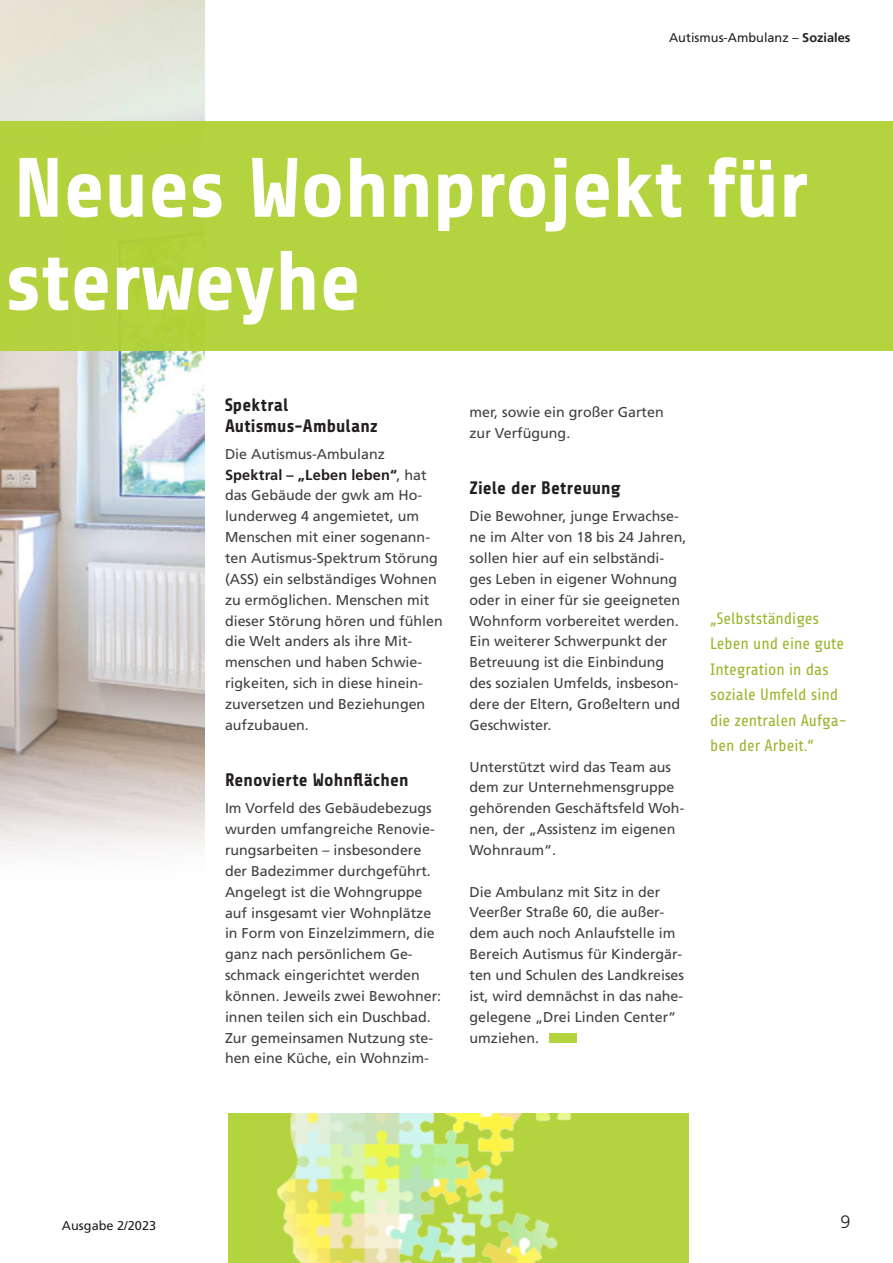
<style>
.page{position:relative;width:893px;height:1263px;background:#fff}
.page>*{position:absolute;margin:0;border:0;box-sizing:border-box;transform-origin:0 0}
.t1{font:84px/93px "Share Bold OSF";color:#fff}
.t2{font:700 18px/20.9px "Share";letter-spacing:.01em;color:#231f20}
.t3{font:300 18px "Frutiger";color:#231f20}
.t4{font:16.5px/25.5px "Share";color:#9ab62b}
.t5{font:700 14.55px "Frutiger";letter-spacing:.01em;color:#231f20}
.t6{font:14.25px/20.9px "Frutiger";color:#404041}
.t7{font:12.75px "Frutiger";color:#231f20}
.s1{font-weight:700}
.s2{font-weight:400;font-size:14.25px;color:#404041}
</style>
<div class="page">
<img style="left:0;top:0;width:204px;height:853px">
<div style="left:0;top:121px;width:893px;height:230px;background:#b4d43f"></div>
<div style="left:549px;top:1033px;width:27px;height:10px;background:#b4d43f"></div>
<img style="left:228px;top:1113px;width:460px;height:150px">
<p class="t7" style="left:669px;top:30px;width:183px">Autismus-Ambulanz – <span class="s1">Soziales</span></p>
<h1 class="t1" style="left:5px;top:143px;width:805px">Neues Wohnprojekt für sterweyhe</h1>
<p class="t7" style="left:62px;top:1218px;width:96px">Ausgabe 2/2023</p>
<p class="t2" style="left:225px;top:395px;width:154px">Spektral<br>Autismus-Ambulanz</p>
<p class="t6" style="left:225px;top:443px;width:161px">Die Autismus-Ambulanz</p>
<p class="t5" style="left:225px;top:466px;width:203px">Spektral – „Leben leben“<span class="s2">, hat</span></p>
<p class="t6" style="left:225px;top:485px;width:219px">das Gebäude der gwk am Ho&shy;lunderweg 4 angemietet, um<br>Menschen mit einer sogenann&shy;ten Autismus-Spektrum Störung (ASS) ein selbständiges Wohnen zu ermöglichen. Menschen mit dieser Störung hören und fühlen die Welt anders als ihre Mit&shy;menschen und haben Schwie&shy;rigkeiten, sich in diese hinein&shy;zuversetzen und Beziehungen aufzubauen.</p>
<p class="t2" style="left:225px;top:770px;width:185px">Renovierte Wohnflächen</p>
<p class="t6" style="left:225px;top:798px;width:218px">Im Vorfeld des Gebäudebezugs wurden umfangreiche Renovie&shy;rungsarbeiten – insbesondere der Badezimmer durchgeführt.<br>Angelegt ist die Wohngruppe auf insgesamt vier Wohnplätze in Form von Einzelzimmern, die ganz nach persönlichem Ge&shy;schmack eingerichtet werden können. Jeweils zwei Bewohner: innen teilen sich ein Duschbad.<br>Zur gemeinsamen Nutzung ste&shy;hen eine Küche, ein Wohnzim-</p>
<p class="t6" style="left:469px;top:401px;width:196px">mer, sowie ein großer Garten zur Verfügung.</p>
<p class="t2" style="left:469px;top:478px;width:153px">Ziele der Betreuung</p>
<p class="t6" style="left:469px;top:506px;width:218px">Die Bewohner, junge Erwachse&shy;ne im Alter von 18 bis 24 Jahren, sollen hier auf ein selbständi&shy;ges Leben in eigener Wohnung oder in einer für sie geeigneten<br>Wohnform vorbereitet werden.<br>Ein weiterer Schwerpunkt der<br>Betreuung ist die Einbindung des sozialen Umfelds, insbeson&shy;dere der Eltern, Großeltern und<br>Geschwister.</p>
<p class="t6" style="left:469px;top:756px;width:216px">Unterstützt wird das Team aus dem zur Unternehmensgruppe gehörenden Geschäftsfeld Woh&shy;nen, der „Assistenz im eigenen<br>Wohnraum“.</p>
<p class="t6" style="left:469px;top:881px;width:216px">Die Ambulanz mit Sitz in der<br>Veerßer Straße 60, die außer&shy;dem auch noch Anlaufstelle im<br>Bereich Autismus für Kindergär&shy;ten und Schulen des Landkreises ist, wird demnächst in das nahe&shy;gelegene „Drei Linden Center“ umziehen.</p>
<p class="t4" style="left:710px;top:606px;width:138px">„Selbstständiges<br>Leben und eine gute<br>Integration in das soziale Umfeld sind die zentralen Aufga&shy;ben der Arbeit.“</p>
<p class="t3" style="left:840px;top:1211px;width:12px">9</p>
</div>
